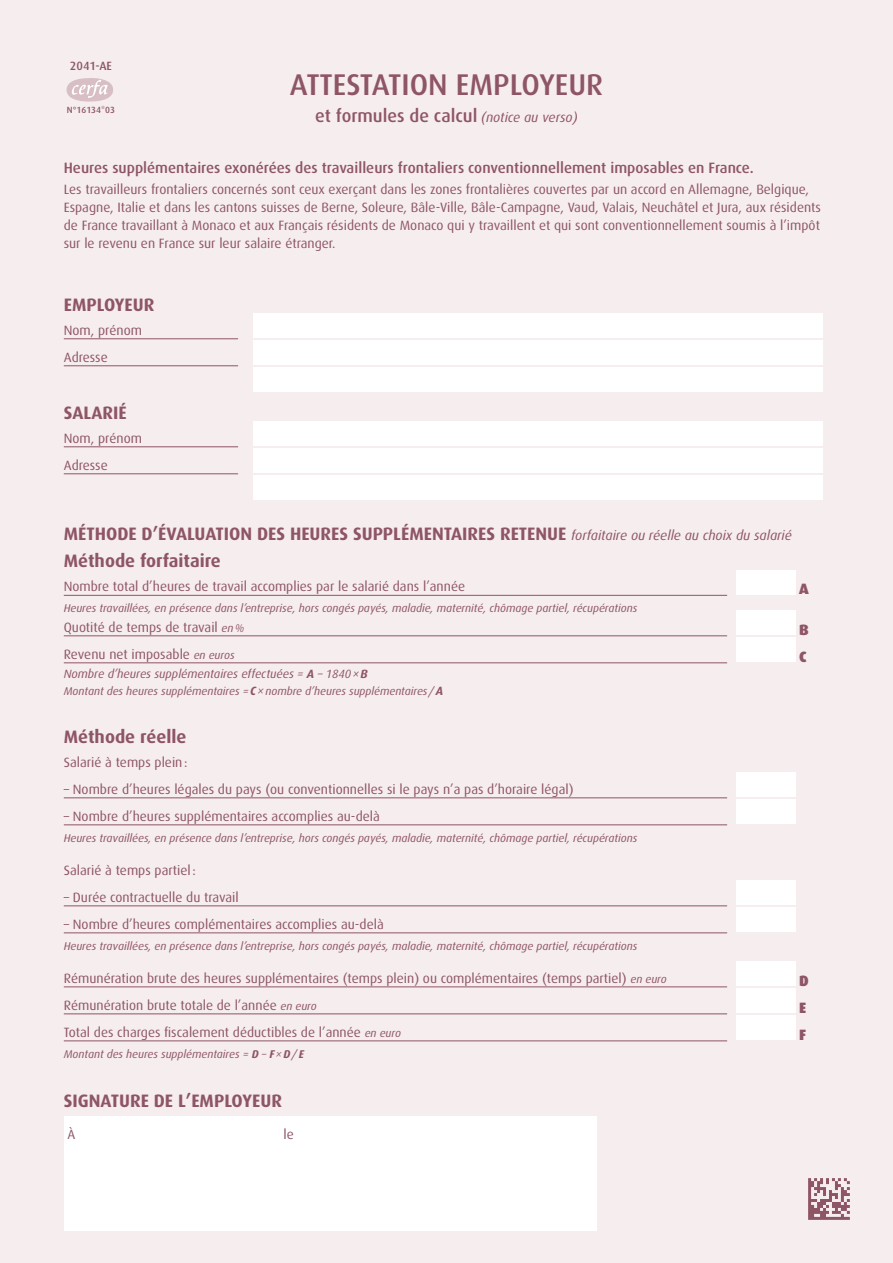
<style>
.page{position:relative;width:893px;height:1263px;background:#f6edee}
.page>*{position:absolute;margin:0;border:0;box-sizing:border-box;transform-origin:0 0}
.t1{font:500 30px "Dax";color:#8e5565}
.t2{font:700 18px "Dax";color:#8e5565}
.None-2{font:500 18px "Dax";color:#8e5565}
.t3{font:500 15px "Dax";color:#8e5565}
.ligne_1col{font:900 15px "Dax";color:#8e5565}
.ligne_1col-2{font:13.5px/18px "Dax";color:#8e5565}
.cdt-ligne_de_suite{font:13.5px "Dax";color:#8e5565}
.ligne_1col_longue2x{font:13.5px "Dax";color:#8e5565}
.comment_ital{font:italic 12px "Dax";color:#8e5565}
.cdt{font:500 12px "Dax";color:#8e5565}
.comment_ital-2{font:italic 11.25px "Dax";color:#8e5565}
.cdt-2{font:500 9px "Dax";color:#8e5565}
.s1{font-weight:400;font-style:italic;font-size:13.5px}
.s2{font-style:italic;font-size:11.25px}
.s3{font-weight:700}
.s4{font-weight:700;font-size:12px}
.s5{font-size:12px}
</style>
<div class="page">
<div style="left:64px;top:1116px;width:532px;height:115px;background:#fff"></div>
<hr style="left:64px;top:338px;width:174px;height:1px;background:#8e5565">
<hr style="left:64px;top:365px;width:174px;height:1px;background:#8e5565">
<hr style="left:64px;top:446px;width:174px;height:1px;background:#8e5565">
<hr style="left:64px;top:473px;width:174px;height:1px;background:#8e5565">
<hr style="left:64px;top:595px;width:663px;height:1px;background:#8e5565">
<hr style="left:64px;top:635px;width:663px;height:1px;background:#8e5565">
<hr style="left:64px;top:662px;width:663px;height:1px;background:#8e5565">
<hr style="left:64px;top:797px;width:663px;height:1px;background:#8e5565">
<hr style="left:64px;top:824px;width:663px;height:1px;background:#8e5565">
<hr style="left:64px;top:905px;width:663px;height:1px;background:#8e5565">
<hr style="left:64px;top:932px;width:663px;height:1px;background:#8e5565">
<hr style="left:64px;top:986px;width:663px;height:1px;background:#8e5565">
<hr style="left:64px;top:1013px;width:663px;height:1px;background:#8e5565">
<hr style="left:64px;top:1040px;width:663px;height:1px;background:#8e5565">
<div style="left:253px;top:314px;width:570px;height:24px;background:#fff"></div>
<div style="left:253px;top:341px;width:570px;height:23px;background:#fff"></div>
<div style="left:253px;top:368px;width:570px;height:24px;background:#fff"></div>
<div style="left:253px;top:422px;width:570px;height:24px;background:#fff"></div>
<div style="left:253px;top:449px;width:570px;height:23px;background:#fff"></div>
<div style="left:253px;top:476px;width:570px;height:24px;background:#fff"></div>
<div style="left:736px;top:570px;width:59px;height:24px;background:#fff"></div>
<div style="left:736px;top:611px;width:59px;height:23px;background:#fff"></div>
<div style="left:736px;top:638px;width:59px;height:24px;background:#fff"></div>
<div style="left:736px;top:773px;width:59px;height:23px;background:#fff"></div>
<div style="left:736px;top:800px;width:59px;height:24px;background:#fff"></div>
<div style="left:736px;top:881px;width:59px;height:24px;background:#fff"></div>
<div style="left:736px;top:908px;width:59px;height:24px;background:#fff"></div>
<div style="left:736px;top:962px;width:59px;height:24px;background:#fff"></div>
<div style="left:736px;top:989px;width:59px;height:24px;background:#fff"></div>
<div style="left:736px;top:1016px;width:59px;height:24px;background:#fff"></div>
<svg style="left:66px;top:78px;width:47px;height:24px"></svg>
<img style="left:808px;top:1178px;width:42px;height:42px">
<p class="cdt" style="left:70px;top:59px;width:43px">2041-AE</p>
<p class="cdt-2" style="left:67px;top:105px;width:49px">N°16134*03</p>
<p class="t1" style="left:290px;top:67px;width:315px">ATTESTATION EMPLOYEUR</p>
<p class="None-2" style="left:315px;top:105px;width:264px">et formules de calcul <span class="s1">(notice au verso)</span></p>
<p class="t3" style="left:64px;top:159px;width:691px">Heures supplémentaires exonérées des travailleurs frontaliers conventionnellement imposables en France.</p>
<p class="ligne_1col-2" style="left:64px;top:180px;width:759px">Les travailleurs frontaliers concernés sont ceux exerçant dans les zones frontalières couvertes par un accord en Allemagne, Belgique, Espagne, Italie et dans les cantons suisses de Berne, Soleure, Bâle-Ville, Bâle-Campagne, Vaud, Valais, Neuchâtel et Jura, aux résidents de France travaillant à Monaco et aux Français résidents de Monaco qui y travaillent et qui sont conventionnellement soumis à l’impôt sur le revenu en France sur leur salaire étranger.</p>
<p class="t2" style="left:64px;top:294px;width:92px">EMPLOYEUR</p>
<p class="ligne_1col_longue2x" style="left:64px;top:322px;width:80px">Nom, prénom</p>
<p class="ligne_1col_longue2x" style="left:64px;top:349px;width:45px">Adresse</p>
<p class="t2" style="left:64px;top:402px;width:64px">SALARIÉ</p>
<p class="ligne_1col_longue2x" style="left:64px;top:430px;width:80px">Nom, prénom</p>
<p class="ligne_1col_longue2x" style="left:64px;top:457px;width:45px">Adresse</p>
<p class="t2" style="left:64px;top:524px;width:730px">MÉTHODE D’ÉVALUATION DES HEURES SUPPLÉMENTAIRES RETENUE <span class="s1">forfaitaire ou réelle au choix du salarié</span></p>
<p class="t2" style="left:64px;top:551px;width:159px">Méthode forfaitaire</p>
<p class="ligne_1col-2" style="left:64px;top:577px;width:403px">Nombre total d’heures de travail accomplies par le salarié dans l’année</p>
<p class="ligne_1col" style="left:799px;top:580px;width:11px">A</p>
<p class="comment_ital-2" style="left:64px;top:602px;width:575px">Heures travaillées, en présence dans l’entreprise, hors congés payés, maladie, maternité, chômage partiel, récupérations</p>
<p class="ligne_1col-2" style="left:64px;top:618px;width:182px">Quotité de temps de travail <span class="s2">en%</span></p>
<p class="ligne_1col" style="left:799px;top:621px;width:11px">B</p>
<p class="ligne_1col-2" style="left:64px;top:645px;width:172px">Revenu net imposable <span class="s2">en euros</span></p>
<p class="ligne_1col" style="left:799px;top:648px;width:9px">C</p>
<p class="comment_ital" style="left:64px;top:667px;width:306px">Nombre d’heures supplémentaires effectuées = <span class="s3">A</span> – 1840×<span class="s3">B</span></p>
<p class="comment_ital-2" style="left:64px;top:684px;width:381px">Montant des heures supplémentaires =<span class="s4">C</span><span class="s5">×</span>nombre d’heures supplémentaires /<span class="s4">A</span></p>
<p class="t2" style="left:64px;top:726px;width:124px">Méthode réelle</p>
<p class="cdt-ligne_de_suite" style="left:64px;top:754px;width:125px">Salarié à temps plein:</p>
<p class="ligne_1col-2" style="left:64px;top:780px;width:511px">– Nombre d’heures légales du pays (ou conventionnelles si le pays n’a pas d’horaire légal)</p>
<p class="ligne_1col-2" style="left:64px;top:807px;width:318px">– Nombre d’heures supplémentaires accomplies au-delà</p>
<p class="comment_ital-2" style="left:64px;top:831px;width:575px">Heures travaillées, en présence dans l’entreprise, hors congés payés, maladie, maternité, chômage partiel, récupérations</p>
<p class="cdt-ligne_de_suite" style="left:64px;top:862px;width:133px">Salarié à temps partiel:</p>
<p class="ligne_1col-2" style="left:64px;top:888px;width:177px">– Durée contractuelle du travail</p>
<p class="ligne_1col-2" style="left:64px;top:915px;width:322px">– Nombre d’heures complémentaires accomplies au-delà</p>
<p class="comment_ital-2" style="left:64px;top:939px;width:575px">Heures travaillées, en présence dans l’entreprise, hors congés payés, maladie, maternité, chômage partiel, récupérations</p>
<p class="ligne_1col-2" style="left:64px;top:969px;width:604px">Rémunération brute des heures supplémentaires (temps plein) ou complémentaires (temps partiel) <span class="s2">en euro</span></p>
<p class="ligne_1col" style="left:799px;top:972px;width:11px">D</p>
<p class="ligne_1col-2" style="left:64px;top:996px;width:254px">Rémunération brute totale de l’année <span class="s2">en euro</span></p>
<p class="ligne_1col" style="left:799px;top:999px;width:9px">E</p>
<p class="ligne_1col-2" style="left:64px;top:1023px;width:339px">Total des charges fiscalement déductibles de l’année <span class="s2">en euro</span></p>
<p class="ligne_1col" style="left:799px;top:1026px;width:9px">F</p>
<p class="comment_ital-2" style="left:64px;top:1047px;width:242px">Montant des heures supplémentaires = <span class="s3">D</span> – <span class="s3">F</span>×<span class="s3">D</span>/ <span class="s3">E</span></p>
<p class="t2" style="left:64px;top:1091px;width:220px">SIGNATURE DE L’EMPLOYEUR</p>
<p class="ligne_1col-2" style="left:68px;top:1125px;width:9px">À</p>
<p class="ligne_1col-2" style="left:284px;top:1125px;width:12px">le</p>
</div>
